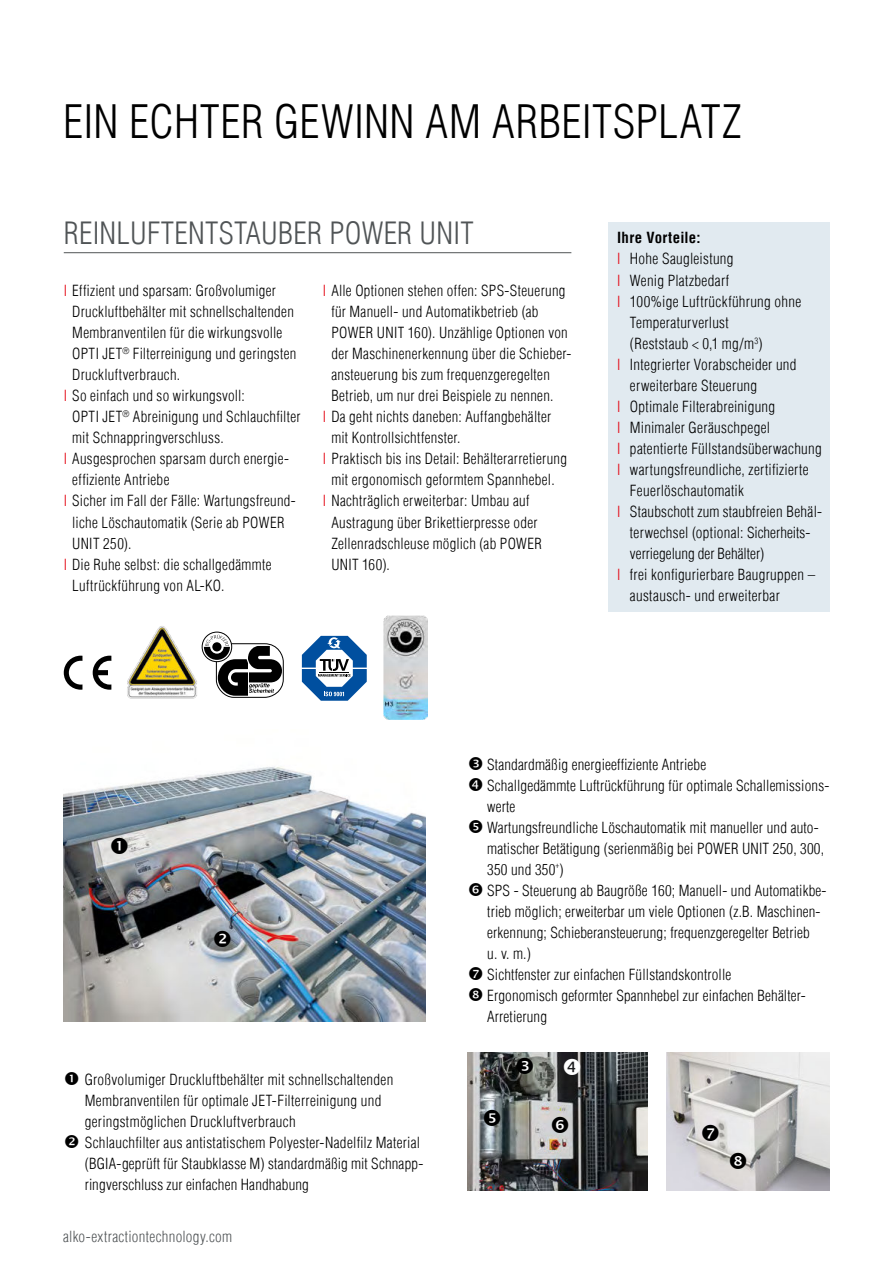
<style>
.page{position:relative;width:893px;height:1263px;background:#fff}
.page>*{position:absolute;margin:0;border:0;box-sizing:border-box;transform-origin:0 0}
.t1{font:300 condensed 45px "Helvetica Com";letter-spacing:.01em;color:#000}
.t2{font:300 condensed 30px "Helvetica Com";letter-spacing:.01em;color:#505456}
.t3{font:300 condensed 15px/21px "Helvetica Com";letter-spacing:.015em;color:#000}
.t4{font:300 condensed 15px "Helvetica Com";letter-spacing:.02em;color:#505456}
.t5{font:700 condensed 15px "Helvetica Com";letter-spacing:.02em;color:#000}
.s1{color:#e30613}
</style>
<div class="page">
<hr style="left:64px;top:252px;width:507px;height:1px;background:#505456">
<img style="left:666px;top:1052px;width:164px;height:138px">
<svg style="left:64px;top:656px;width:47px;height:34px"></svg>
<div style="left:202px;top:632px;width:30px;height:30px;border:1px solid #000;border-radius:50%"></div>
<svg style="left:204px;top:634px;width:80px;height:64px"></svg>
<img style="left:383px;top:616px;width:45px;height:103px">
<svg style="left:302px;top:636px;width:65px;height:65px"></svg>
<img style="left:127px;top:626px;width:70px;height:72px">
<img style="left:64px;top:766px;width:362px;height:256px">
<img style="left:468px;top:1053px;width:180px;height:137px">
<div style="left:608px;top:222px;width:222px;height:390px;background:#e1eaf0"></div>
<svg style="left:730px;top:1152px;width:16px;height:17px"></svg>
<svg style="left:702px;top:1124px;width:17px;height:17px"></svg>
<svg style="left:111px;top:837px;width:17px;height:17px"></svg>
<svg style="left:517px;top:1057px;width:16px;height:17px"></svg>
<svg style="left:564px;top:1059px;width:16px;height:16px"></svg>
<svg style="left:484px;top:1109px;width:16px;height:16px"></svg>
<svg style="left:552px;top:1117px;width:16px;height:16px"></svg>
<svg style="left:214px;top:930px;width:17px;height:17px"></svg>
<h1 class="t1" style="left:63px;top:93px;width:680px">EIN ECHTER GEWINN AM ARBEITSPLATZ</h1>
<h2 class="t2" style="left:64px;top:216px;width:412px">REINLUFTENTSTAUBER POWER UNIT</h2>
<p class="t3" style="left:64px;top:280px;width:214px"><span class="s1">I</span> Effizient und sparsam: Großvolumiger</p>
<p class="t3" style="left:72px;top:301px;width:223px">Druckluftbehälter mit schnellschaltenden</p>
<p class="t3" style="left:72px;top:322px;width:212px">Membranventilen für die wirkungsvolle</p>
<p class="t3" style="left:72px;top:343px;width:226px">OPTI JET<sup>®</sup> Filterreinigung und geringsten</p>
<p class="t3" style="left:72px;top:364px;width:109px">Druckluftverbrauch.</p>
<p class="t3" style="left:64px;top:385px;width:182px"><span class="s1">I</span> So einfach und so wirkungsvoll:</p>
<p class="t3" style="left:72px;top:406px;width:230px">OPTI JET<sup>®</sup> Abreinigung und Schlauchfilter</p>
<p class="t3" style="left:72px;top:427px;width:153px">mit Schnappringverschluss.</p>
<p class="t3" style="left:64px;top:448px;width:227px"><span class="s1">I</span> Ausgesprochen sparsam durch energie-</p>
<p class="t3" style="left:72px;top:469px;width:99px">effiziente Antriebe</p>
<p class="t3" style="left:64px;top:490px;width:234px"><span class="s1">I</span> Sicher im Fall der Fälle: Wartungsfreund-</p>
<p class="t3" style="left:72px;top:512px;width:214px">liche Löschautomatik (Serie ab POWER</p>
<p class="t3" style="left:72px;top:533px;width:61px">UNIT 250).</p>
<p class="t3" style="left:64px;top:554px;width:209px"><span class="s1">I</span> Die Ruhe selbst: die schallgedämmte</p>
<p class="t3" style="left:72px;top:575px;width:154px">Luftrückführung von AL-KO.</p>
<p class="t3" style="left:323px;top:280px;width:244px"><span class="s1">I</span> Alle Optionen stehen offen: SPS-Steuerung</p>
<p class="t3" style="left:331px;top:301px;width:209px">für Manuell- und Automatikbetrieb (ab</p>
<p class="t3" style="left:331px;top:322px;width:238px">POWER UNIT 160). Unzählige Optionen von</p>
<p class="t3" style="left:331px;top:343px;width:242px">der Maschinenerkennung über die Schieber-</p>
<p class="t3" style="left:331px;top:364px;width:220px">ansteuerung bis zum frequenz geregelten</p>
<p class="t3" style="left:331px;top:385px;width:224px">Betrieb, um nur drei Beispiele zu nennen.</p>
<p class="t3" style="left:323px;top:406px;width:230px"><span class="s1">I</span> Da geht nichts daneben: Auffangbehälter</p>
<p class="t3" style="left:331px;top:427px;width:131px">mit Kontrollsichtfenster.</p>
<p class="t3" style="left:323px;top:448px;width:246px"><span class="s1">I</span> Praktisch bis ins Detail: Behälterarretierung</p>
<p class="t3" style="left:331px;top:469px;width:225px">mit ergonomisch geformtem Spannhebel.</p>
<p class="t3" style="left:323px;top:490px;width:208px"><span class="s1">I</span> Nachträglich erweiterbar: Umbau auf</p>
<p class="t3" style="left:331px;top:512px;width:208px">Austragung über Brikettierpresse oder</p>
<p class="t3" style="left:331px;top:532px;width:212px">Zellenradschleuse möglich (ab POWER</p>
<p class="t3" style="left:331px;top:554px;width:60px">UNIT 160).</p>
<p class="t5" style="left:617px;top:232px;width:85px">Ihre Vorteile:</p>
<p class="t3" style="left:617px;top:248px;width:118px"><span class="s1">I</span> Hohe Saugleistung</p>
<p class="t3" style="left:617px;top:269px;width:114px"><span class="s1">I</span> Wenig Platzbedarf</p>
<p class="t3" style="left:617px;top:291px;width:185px"><span class="s1">I</span> 100%ige Luftrückführung ohne</p>
<p class="t3" style="left:630px;top:312px;width:100px">Temperaturverlust</p>
<p class="t3" style="left:630px;top:333px;width:134px">(Reststaub &lt; 0,1 mg/m<sup>3</sup>)</p>
<p class="t3" style="left:617px;top:354px;width:181px"><span class="s1">I</span> Integrierter Vorabscheider und</p>
<p class="t3" style="left:630px;top:375px;width:129px">erweiter bare Steuerung</p>
<p class="t3" style="left:617px;top:396px;width:159px"><span class="s1">I</span> Optimale Filterabreinigung</p>
<p class="t3" style="left:617px;top:417px;width:155px"><span class="s1">I</span> Minimaler Geräuschpegel</p>
<p class="t3" style="left:617px;top:438px;width:206px"><span class="s1">I</span> patentierte Füllstandsüberwachung</p>
<p class="t3" style="left:617px;top:459px;width:193px"><span class="s1">I</span> wartungsfreundliche, zertifizierte</p>
<p class="t3" style="left:630px;top:480px;width:115px">Feuerlöschautomatik</p>
<p class="t3" style="left:617px;top:501px;width:207px"><span class="s1">I</span> Staubschott zum staubfreien Behäl-</p>
<p class="t3" style="left:630px;top:522px;width:182px">terwechsel (optional: Sicherheits-</p>
<p class="t3" style="left:630px;top:543px;width:136px">verriegelung der Behälter)</p>
<p class="t3" style="left:617px;top:564px;width:199px"><span class="s1">I</span> frei konfigurierbare Baugruppen –</p>
<p class="t3" style="left:630px;top:585px;width:151px">austausch- und erweiterbar</p>
<p class="t3" style="left:85px;top:1069px;width:340px">Großvolumiger Druckluftbehälter mit schnellschaltenden Membranventilen für optimale JET-Filterreinigung und geringstmöglichen Druckluftverbrauch<br>Schlauchfilter aus antistatischem Polyester-Nadelfilz Material (BGIA-geprüft für Staubklasse M) standardmäßig mit Schnapp&shy;ringverschluss zur einfachen Handhabung</p>
<p class="t4" style="left:63px;top:1228px;width:171px">alko-extractiontechnology.com</p>
<p class="t3" style="left:487px;top:753px;width:344px">Standardmäßig energieeffiziente Antriebe<br>Schallgedämmte Luftrückführung für optimale Schallemissions&shy;werte<br>Wartungsfreundliche Löschautomatik mit manueller und auto&shy;matischer Betätigung (serienmäßig bei POWER UNIT 250, 300, 350 und 350<sup>+</sup>)<br>SPS - Steuerung ab Baugröße 160; Manuell- und Automatikbe&shy;trieb möglich; erweiterbar um viele Optionen (z.B. Maschinen&shy;erkennung; Schieberansteuerung; frequenzgeregelter Betrieb<br>u. v. m.)<br>Sichtfenster zur einfachen Füllstandskontrolle<br>Ergonomisch geformter Spannhebel zur einfachen Behälter-Arretierung</p>
</div>
